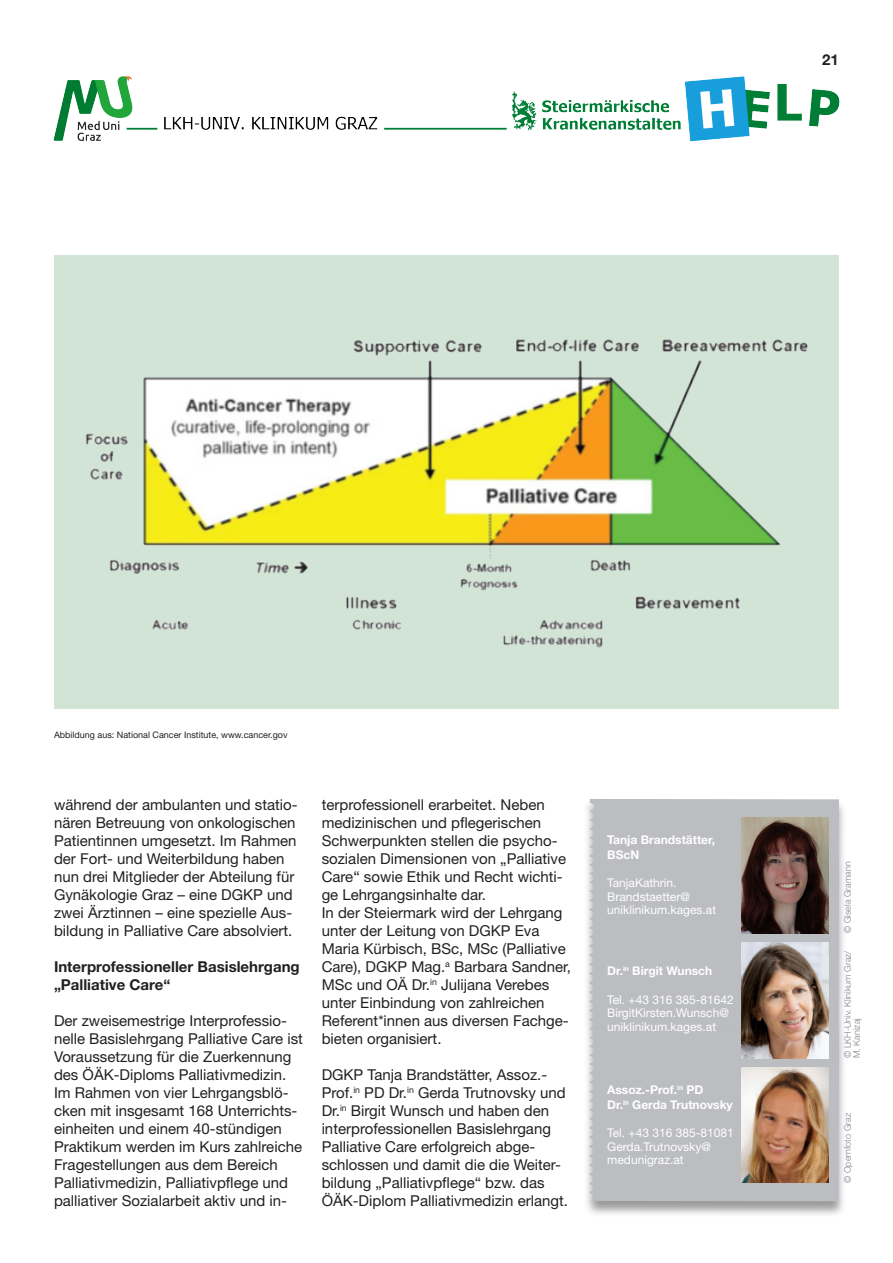
<style>
.page{position:relative;width:893px;height:1263px;background:#fff}
.page>*{position:absolute;margin:0;border:0;box-sizing:border-box;transform-origin:0 0}
.Grundschrift{font:15px/18px "Helvetica Neue LT Std";color:#231f20}
.Grundschrift-2{font:700 15px/18px "Helvetica Neue LT Std";color:#231f20}
.Grundschrift-3{font:12px/13.5px "Helvetica Neue LT Std";color:#fff}
.Grundschrift-4{font:700 12px/15px "Helvetica Neue LT Std";color:#fff}
.Copyright{font:300 9px "Helvetica Neue LT Std";color:#808285}
.Bildunterschrift{font:9px "Helvetica Neue LT Std";color:#231f20}
</style>
<div class="page">
<img style="left:53px;top:76px;width:787px;height:66px">
<div style="left:54px;top:255px;width:785px;height:454px;background:#d1e4d6"></div>
<img style="left:86px;top:339px;width:722px;height:309px">
<div style="left:582px;top:799px;width:265px;height:419px;background:#231f20;opacity:.45"></div>
<div style="left:589px;top:799px;width:250px;height:402px;background:#bcbdc0"></div>
<img style="left:742px;top:942px;width:86px;height:116px">
<img style="left:742px;top:1067px;width:86px;height:116px">
<img style="left:742px;top:817px;width:86px;height:116px">
<p class="Grundschrift-2" style="left:822px;top:50px;width:18px">21</p>
<p class="Bildunterschrift" style="left:54px;top:729px;width:235px">Abbildung aus: National Cancer Institute, www.cancer.gov</p>
<p class="Grundschrift" style="left:54px;top:795px;width:245px">während der ambulanten und statio&shy;nären Betreuung von onkologischen Patientinnen umgesetzt. Im Rahmen der Fort- und Weiterbildung haben nun drei Mitglieder der Abteilung für Gynäkologie Graz – eine DGKP und zwei Ärztinnen – eine spezielle Aus&shy;bildung in Palliative Care absolviert.</p>
<p class="Grundschrift-2" style="left:54px;top:957px;width:247px">Interprofessioneller Basislehrgang „Palliative Care“</p>
<p class="Grundschrift" style="left:54px;top:1011px;width:251px">Der zweisemestrige Interprofessio&shy;nelle Basislehrgang Palliative Care ist Voraussetzung für die Zuerkennung des ÖÄK-Diploms Palliativmedizin.<br>Im Rahmen von vier Lehrgangsblö&shy;cken mit insgesamt 168 Unterrichts&shy;einheiten und einem 40-stündigen Praktikum werden im Kurs zahlreiche Fragestellungen aus dem Bereich Palliativmedizin, Palliativpflege und palliativer Sozialarbeit aktiv und in-</p>
<p class="Grundschrift" style="left:322px;top:795px;width:246px">terprofessionell erarbeitet. Neben medizinischen und pflegerischen Schwerpunkten stellen die psycho&shy;sozialen Dimensionen von „Palliative Care“ sowie Ethik und Recht wichti&shy;ge Lehrgangsinhalte dar.</p>
<p class="Grundschrift" style="left:322px;top:903px;width:251px">In der Steiermark wird der Lehrgang unter der Leitung von DGKP Eva Maria Kürbisch, BSc, MSc (Palliative Care), DGKP Mag.<sup>a</sup> Barbara Sandner, MSc und OÄ Dr.<sup>in</sup> Julijana Verebes unter Einbindung von zahlreichen Referent*innen aus diversen Fachge&shy;bieten organisiert.</p>
<p class="Grundschrift" style="left:322px;top:1065px;width:248px">DGKP Tanja Brandstätter, Assoz.- Prof.<sup>in</sup> PD Dr.<sup>in</sup> Gerda Trutnovsky und Dr.<sup>in</sup> Birgit Wunsch und haben den interprofessionellen Basislehrgang Palliative Care erfolgreich abge&shy;schlossen und damit die die Weiter&shy;bildung „Palliativpflege“ bzw. das ÖÄK-Diplom Palliativmedizin erlangt.</p>
<p class="Grundschrift-4" style="left:607px;top:832px;width:109px">Tanja Brandstätter,<br>BScN</p>
<p class="Grundschrift-3" style="left:607px;top:876px;width:71px">TanjaKathrin.</p>
<p class="Grundschrift-3" style="left:607px;top:890px;width:84px">Brandstaetter@</p>
<p class="Grundschrift-3" style="left:607px;top:903px;width:110px">uniklinikum.kages.at</p>
<p class="Grundschrift-4" style="left:607px;top:963px;width:107px">Dr.<sup>in</sup> Birgit Wunsch</p>
<p class="Grundschrift-3" style="left:607px;top:993px;width:128px">Tel. +43 316 385-81642</p>
<p class="Grundschrift-3" style="left:607px;top:1006px;width:123px">BirgitKirsten.Wunsch@ uniklinikum.kages.at</p>
<p class="Grundschrift-4" style="left:607px;top:1082px;width:98px">Assoz.-Prof.<sup>in</sup> PD</p>
<p class="Grundschrift-4" style="left:607px;top:1097px;width:127px">Dr.<sup>in</sup> Gerda Trutnovsky</p>
<p class="Grundschrift-3" style="left:607px;top:1126px;width:128px">Tel. +43 316 385-81081</p>
<p class="Grundschrift-3" style="left:607px;top:1139px;width:105px">Gerda.Trutnovsky@</p>
<p class="Grundschrift-3" style="left:607px;top:1153px;width:78px">medunigraz.at</p>
<p class="Copyright" style="left:842px;top:933px;width:73px;rotate:-90deg">© Gisela Gramann</p>
<p class="Copyright" style="left:842px;top:1058px;width:109px;rotate:-90deg">© LKH-Univ. Klinikum Graz/</p>
<p class="Copyright" style="left:851px;top:1058px;width:42px;rotate:-90deg">M. Kanizaj</p>
<p class="Copyright" style="left:842px;top:1183px;width:71px;rotate:-90deg">© Opernfoto Graz</p>
</div>
